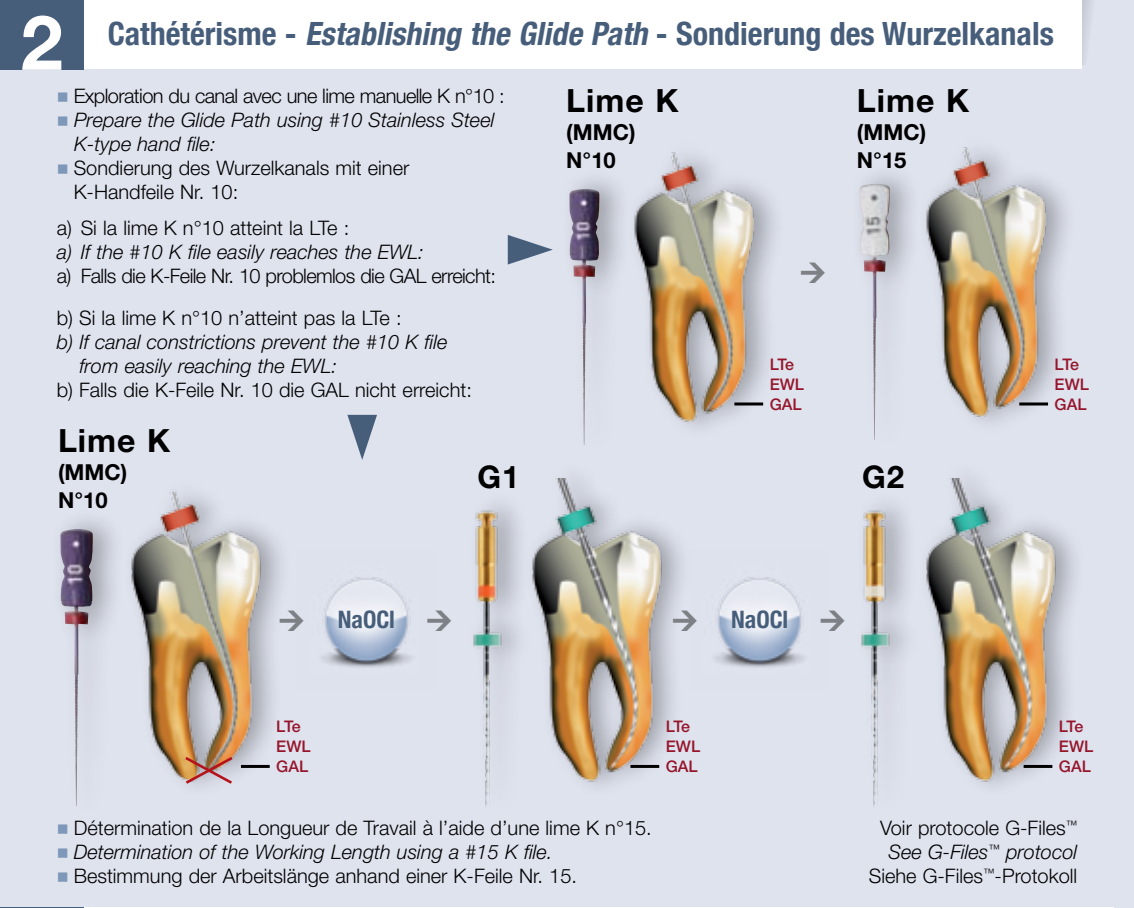
<style>
.page{position:relative;width:1134px;height:908px;background:#fff}
.page>*{position:absolute;margin:0;border:0;box-sizing:border-box;transform-origin:0 0}
.t1{font:700 76px "Helvetica Neue";color:#fff}
.t2{font:700 condensed 32px "Helvetica Neue";color:#475e7b}
.t3{font:700 32px "Helvetica Neue";letter-spacing:.03em;color:#000}
.t4{font:700 31.2px "Helvetica Neue";color:#000}
.t5{font:700 condensed 24px "Helvetica Neue";color:#475e7b}
.t6{font:700 22px/28px "Helvetica Neue";color:#000}
.t7{font:300 20px/24px "Helvetica Neue";color:#000}
.t8{font:italic 300 20px/24px "Helvetica Neue";color:#000}
.t9{font:300 20px "Helvetica Neue";letter-spacing:-.03em;color:#000}
.t10{font:500 16px/20px "Helvetica Neue";color:#96152b}
.s1{font-style:italic}
.s2{color:#7d98b8}
</style>
<div class="page">
<div style="left:0;top:0;width:1134px;height:907px;background:#dfe3ee"></div>
<svg style="left:1082px;top:0;width:10px;height:66px"></svg>
<div style="left:0;top:0;width:1082px;height:69px;background:#fff"></div>
<div style="left:0;top:0;width:84px;height:69px;background:#475e7b"></div>
<img style="left:569px;top:191px;width:19px;height:254px">
<img style="left:588px;top:152px;width:187px;height:276px">
<img style="left:926px;top:147px;width:141px;height:276px">
<div style="left:849px;top:162px;width:74px;height:293px;background:#000;opacity:.3"></div>
<img style="left:860px;top:186px;width:29px;height:254px">
<hr style="left:1019px;top:402px;width:29px;height:3px;background:#000">
<hr style="left:734px;top:402px;width:29px;height:3px;background:#000">
<svg style="left:508px;top:235px;width:45px;height:29px"></svg>
<svg style="left:347px;top:414px;width:30px;height:45px"></svg>
<hr style="left:0;top:907px;width:84px;height:1px;background:#475e7b">
<img style="left:534px;top:478px;width:148px;height:308px">
<hr style="left:630px;top:764px;width:29px;height:3px;background:#000">
<img style="left:473px;top:504px;width:46px;height:303px">
<img style="left:926px;top:478px;width:150px;height:308px">
<hr style="left:1023px;top:764px;width:29px;height:3px;background:#000">
<img style="left:861px;top:504px;width:46px;height:303px">
<img style="left:60px;top:531px;width:20px;height:275px">
<img style="left:80px;top:489px;width:201px;height:297px">
<svg style="left:182px;top:754px;width:53px;height:31px"></svg>
<img style="left:321px;top:577px;width:91px;height:91px">
<div style="left:318px;top:590px;width:96px;height:57px;background:#fff;opacity:.75"></div>
<img style="left:714px;top:577px;width:91px;height:91px">
<div style="left:711px;top:590px;width:97px;height:57px;background:#fff;opacity:.75"></div>
<hr style="left:241px;top:764px;width:29px;height:3px;background:#000">
<svg style="left:280px;top:610px;width:1px;height:20px"></svg>
<svg style="left:673px;top:610px;width:9px;height:20px"></svg>
<h1 class="t1" style="left:21px;top:-4px;width:44px">2</h1>
<h2 class="t2" style="left:108px;top:7px;width:948px">Cathétérisme - <span class="s1">Establishing theGlidePath</span> - Sondierung des Wurzelkanals</h2>
<p class="t9" style="left:57px;top:84px;width:450px"><span class="s2">■</span> Exploration du canal avec une lime manuelle K n°10 :</p>
<p class="t8" style="left:74px;top:108px;width:422px;text-indent:-17px"><span class="s2">■</span> Prepare the Glide Path using #10 Stainless Steel<br>K-type hand file:</p>
<p class="t7" style="left:74px;top:156px;width:337px;text-indent:-17px"><span class="s2">■</span> Sondierung des Wurzelkanals mit einer<br>K-Handfeile Nr. 10:</p>
<p class="t7" style="left:57px;top:215px;width:294px">a) Si la lime K n°10 atteint la LTe :</p>
<p class="t8" style="left:57px;top:239px;width:369px">a) If the #10 K file easily reaches the EWL:</p>
<p class="t9" style="left:57px;top:263px;width:441px">a) Falls die K-Feile Nr. 10 problemlos die GAL erreicht:</p>
<p class="t7" style="left:57px;top:305px;width:346px">b) Si la lime K n°10 n’atteint pas la LTe :</p>
<p class="t8" style="left:79px;top:330px;width:370px;text-indent:-23px">b) If canal constrictions prevent the #10 K file from easily reaching the EWL:</p>
<p class="t7" style="left:57px;top:377px;width:417px">b) Falls die K-Feile Nr. 10 die GAL nicht erreicht:</p>
<h2 class="t3" style="left:58px;top:420px;width:114px">Lime K</h2>
<p class="t6" style="left:58px;top:457px;width:71px">(MMC)<br>N°10</p>
<h3 class="t4" style="left:478px;top:457px;width:43px">G1</h3>
<h2 class="t3" style="left:566px;top:81px;width:114px">Lime K</h2>
<p class="t6" style="left:566px;top:118px;width:71px">(MMC)<br>N°10</p>
<p class="t10" style="left:770px;top:354px;width:36px">LTe<br>EWL<br>GAL</p>
<p class="t5" style="left:338px;top:599px;width:59px">NaOCl</p>
<p class="t5" style="left:731px;top:599px;width:59px">NaOCl</p>
<p class="t10" style="left:276px;top:716px;width:36px">LTe<br>EWL<br>GAL</p>
<p class="t10" style="left:666px;top:716px;width:36px">LTe<br>EWL<br>GAL</p>
<p class="t7" style="left:57px;top:815px;width:597px"><span class="s2">■</span> Détermination de la Longueur de Travail à l’aide d’une lime K n°15.</p>
<p class="t8" style="left:57px;top:839px;width:497px"><span class="s2">■</span> Determination of the Working Length using a #15 K file.</p>
<p class="t7" style="left:57px;top:863px;width:522px"><span class="s2">■</span> Bestimmung der Arbeitslänge anhand einer K-Feile Nr. 15.</p>
<h2 class="t3" style="left:857px;top:81px;width:114px">Lime K</h2>
<p class="t6" style="left:857px;top:117px;width:71px">(MMC)<br>N°15</p>
<h3 class="t4" style="left:862px;top:457px;width:43px">G2</h3>
<p class="t10" style="left:1055px;top:354px;width:36px">LTe<br>EWL<br>GAL</p>
<p class="t10" style="left:1059px;top:716px;width:36px">LTe<br>EWL<br>GAL</p>
<p class="t7" style="left:869px;top:815px;width:210px;text-align:right">Voir protocole G-Files<sup>™<br></sup><span class="s1">See G-Files</span><sup>™</sup> <span class="s1">protocol<br></span>Siehe G-Files<sup>™</sup>-Protokoll</p>
</div>
